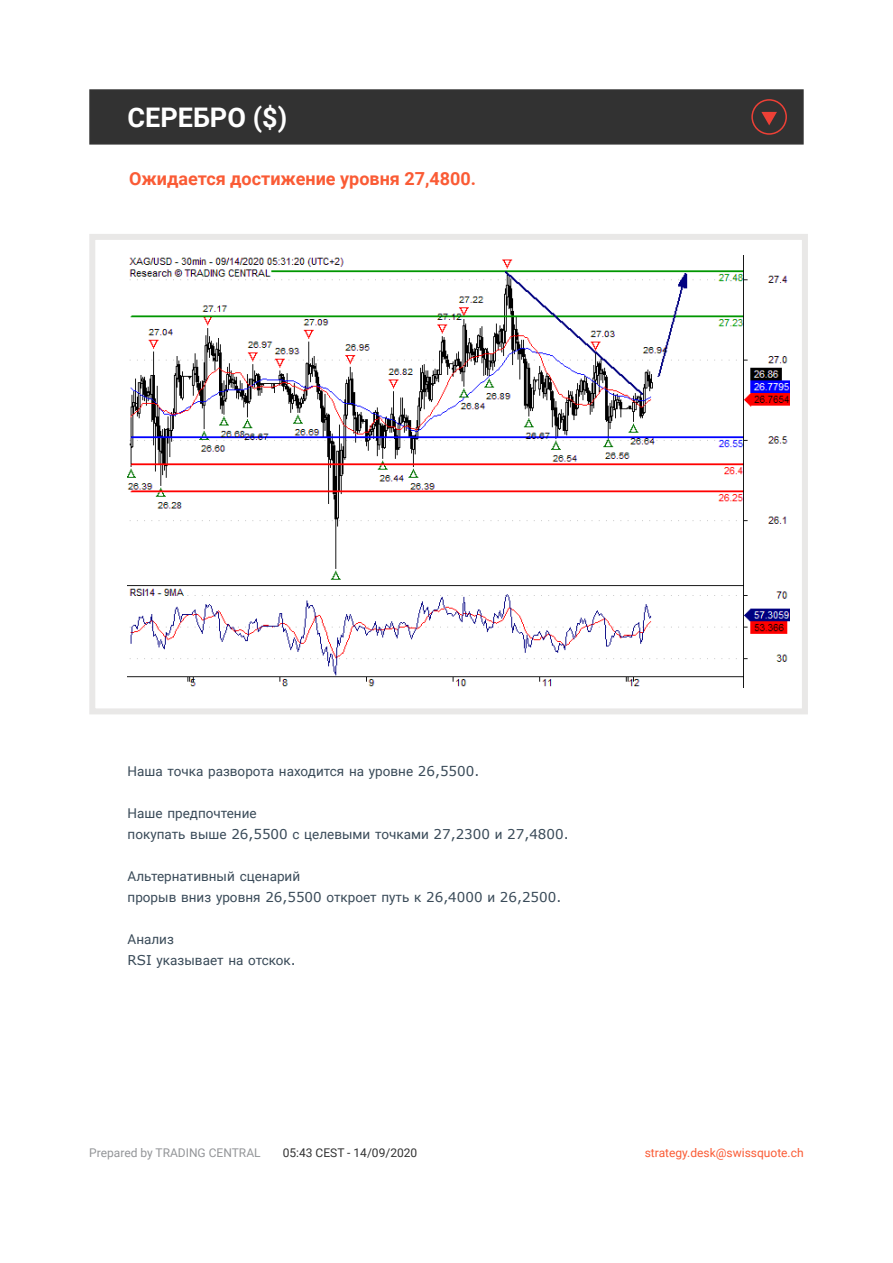
<style>
.page{position:relative;width:893px;height:1263px;background:#fff}
.page>*{position:absolute;margin:0;border:0;box-sizing:border-box;transform-origin:0 0}
.t1{font:700 27px "Roboto";color:#fff}
.t2{font:700 18px "Roboto";color:#fa5b35}
.t3{font:13.5px/21px "Roboto";color:#394a58}
.t4{font:12px "Roboto";color:#fa5b35}
.t5{font:12px "Roboto";color:#939598}
.t6{font:12px "Roboto";color:#323232}
.s1{font-family:"Verdana"}
</style>
<div class="page">
<div style="left:89px;top:234px;width:719px;height:480px;border:6px solid #e9e8e7"></div>
<div style="left:89px;top:89px;width:715px;height:56px;background:#323232;border:2px solid #323232"></div>
<img style="left:128px;top:255px;width:661px;height:432px">
<svg style="left:751px;top:99px;width:36px;height:36px"></svg>
<h1 class="t1" style="left:128px;top:98px;width:161px">СЕРЕБРО ($)</h1>
<h2 class="t2" style="left:129px;top:166px;width:348px">Ожидается достижение уровня 27,4800.</h2>
<p class="t3" style="left:128px;top:760px;width:353px">Наша точка разворота находится на уровне <span class="s1">26,5500.</span></p>
<p class="t3" style="left:128px;top:802px;width:443px">Наше предпочтение<br>покупать выше <span class="s1">26,5500</span> с целевыми точками <span class="s1">27,2300</span> и <span class="s1">27,4800.</span></p>
<p class="t3" style="left:128px;top:865px;width:435px">Альтернативный сценарий<br>прорыв вниз уровня <span class="s1">26,5500</span> откроет путь к <span class="s1">26,4000</span> и <span class="s1">26,2500.</span></p>
<p class="t3" style="left:128px;top:928px;width:170px">Анализ<br><span class="s1">RSI</span> указывает на отскок<span class="s1">.</span></p>
<p class="t5" style="left:89px;top:1144px;width:173px">Prepared by TRADING CENTRAL</p>
<p class="t6" style="left:283px;top:1144px;width:136px">05:43 CEST - 14/09/2020</p>
<p class="t4" style="left:645px;top:1144px;width:160px">strategy.desk@swissquote.ch</p>
</div>
